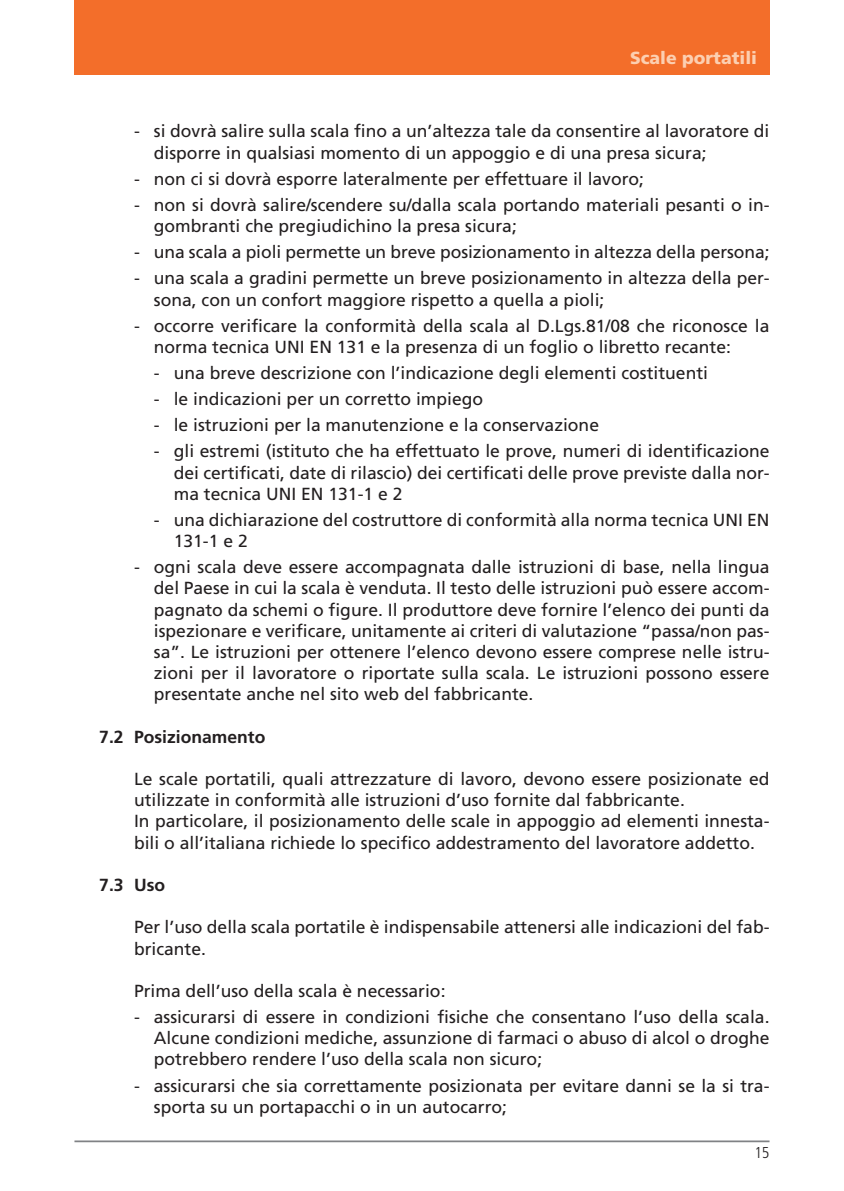
<style>
.page{position:relative;width:844px;height:1191px;background:#fff}
.page>*{position:absolute;margin:0;border:0;box-sizing:border-box;transform-origin:0 0}
.t1{font:17.5px/21.2px "Frutiger HAIAAD";color:#231f20}
.t2{font:17.5px "Frutige HAIAAG";color:#231f20}
.t3{font:17.5px "Frutiger HAIAAL";color:#fccfb1}
.t4{font:15.75px "Frutiger LHAIAAJ";color:#231f20}
</style>
<div class="page">
<div style="left:74px;top:0;width:695px;height:74px;background:#f36e2a"></div>
<hr style="left:74px;top:1140px;width:695px;height:2px;background:#808285">
<p class="t3" style="left:630px;top:51px;width:128px">Scale portatili</p>
<p class="t1" style="left:154px;top:122px;width:617px;text-indent:-20px">- si dovrà salire sulla scala fino a un’altezza tale da consentire al lavoratore di disporre in qualsiasi momento di un appoggio e di una presa sicura;</p>
<p class="t1" style="left:134px;top:169px;width:511px">- non ci si dovrà esporre lateralmente per effettuare il lavoro;</p>
<p class="t1" style="left:154px;top:195px;width:617px;text-indent:-20px">- non si dovrà salire/scendere su/dalla scala portando materiali pesanti o in&shy;gombranti che pregiudichino la presa sicura;</p>
<p class="t1" style="left:134px;top:243px;width:636px">- una scala a pioli permette un breve posizionamento in altezza della persona;</p>
<p class="t1" style="left:154px;top:269px;width:617px;text-indent:-20px">- una scala a gradini permette un breve posizionamento in altezza della per&shy;sona, con un confort maggiore rispetto a quella a pioli;</p>
<p class="t1" style="left:154px;top:316px;width:617px;text-indent:-20px">- occorre verificare la conformità della scala al D.Lgs.81/08 che riconosce la norma tecnica UNI EN 131 e la presenza di un foglio o libretto recante:</p>
<p class="t1" style="left:154px;top:364px;width:555px">- una breve descrizione con l’indicazione degli elementi costituenti</p>
<p class="t1" style="left:154px;top:390px;width:331px">- le indicazioni per un corretto impiego</p>
<p class="t1" style="left:154px;top:416px;width:446px">- le istruzioni per la manutenzione e la conservazione</p>
<p class="t1" style="left:174px;top:442px;width:597px;text-align:justify;text-indent:-20px">- gli estremi (istituto che ha effettuato le prove, numeri di identificazione dei certificati, date di rilascio) dei certificati delle prove previste dalla nor&shy;ma tecnica UNI EN 131-1 e 2</p>
<p class="t1" style="left:174px;top:510px;width:597px;text-indent:-20px">- una dichiarazione del costruttore di conformità alla norma tecnica UNI EN<br>131-1 e 2</p>
<p class="t1" style="left:154px;top:558px;width:617px;text-align:justify;text-indent:-20px">- ogni scala deve essere accompagnata dalle istruzioni di base, nella lingua del Paese in cui la scala è venduta. Il testo delle istruzioni può essere accom&shy;pagnato da schemi o figure. Il produttore deve fornire l’elenco dei punti da ispezionare e verificare, unitamente ai criteri di valutazione “passa/non pas&shy;sa”. Le istruzioni per ottenere l’elenco devono essere comprese nelle istru&shy;zioni per il lavoratore o riportate sulla scala. Le istruzioni possono essere presentate anche nel sito web del fabbricante.</p>
<p class="t2" style="left:99px;top:729px;width:167px">7.2 Posizionamento</p>
<p class="t1" style="left:134px;top:769px;width:636px">Le scale portatili, quali attrezzature di lavoro, devono essere posizionate ed utilizzate in conformità alle istruzioni d’uso fornite dal fabbricante.<br>In particolare, il posizionamento delle scale in appoggio ad elementi innesta&shy;bili o all’italiana richiede lo specifico addestramento del lavoratore addetto.</p>
<p class="t2" style="left:99px;top:878px;width:67px">7.3 Uso</p>
<p class="t1" style="left:134px;top:918px;width:636px">Per l’uso della scala portatile è indispensabile attenersi alle indicazioni del fab&shy;bricante.</p>
<p class="t1" style="left:134px;top:981px;width:313px">Prima dell’uso della scala è necessario:</p>
<p class="t1" style="left:154px;top:1007px;width:617px;text-align:justify;text-indent:-20px">- assicurarsi di essere in condizioni fisiche che consentano l’uso della scala.<br>Alcune condizioni mediche, assunzione di farmaci o abuso di alcol o droghe potrebbero rendere l’uso della scala non sicuro;</p>
<p class="t1" style="left:154px;top:1076px;width:617px;text-indent:-20px">- assicurarsi che sia correttamente posizionata per evitare danni se la si tra&shy;sporta su un portapacchi o in un autocarro;</p>
<p class="t4" style="left:754px;top:1146px;width:17px">15</p>
</div>
